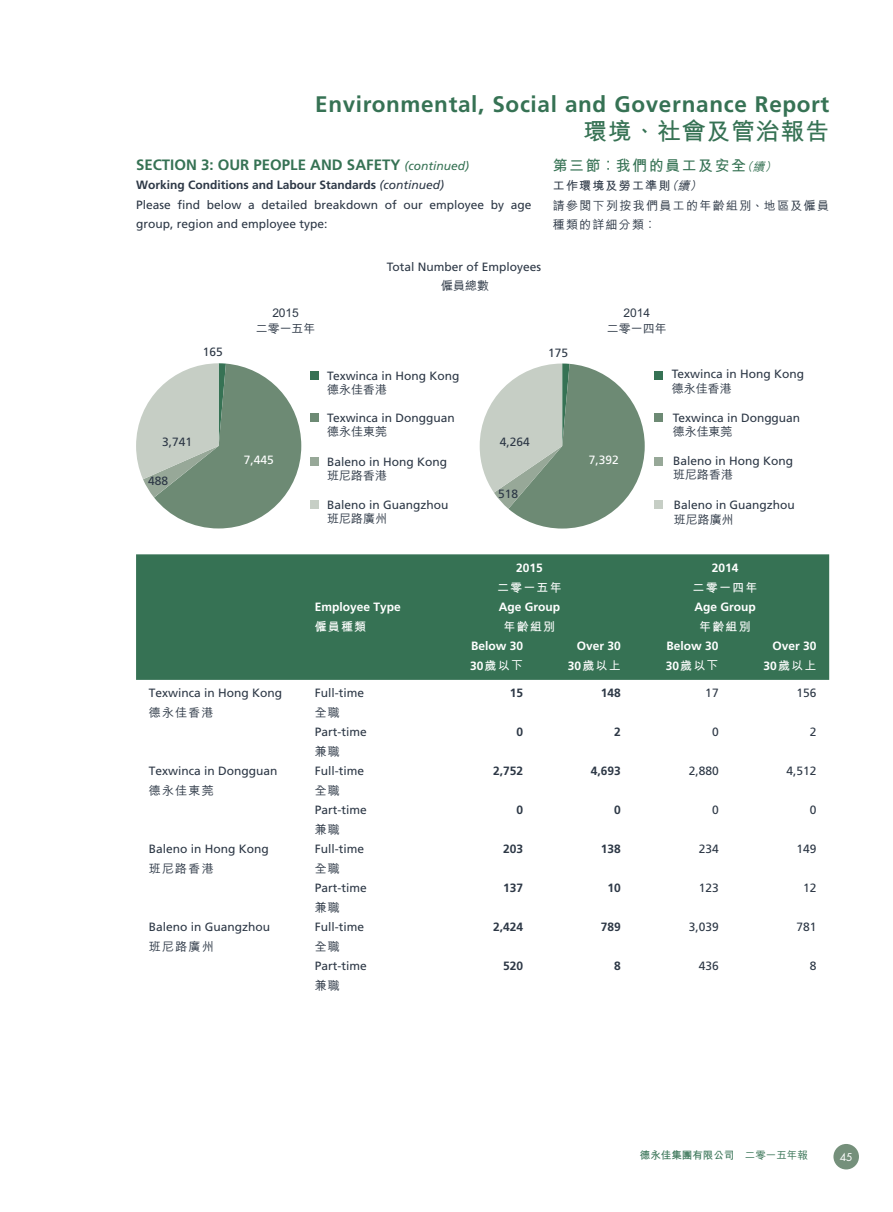
<style>
.page{position:relative;width:893px;height:1212px;background:#fff}
.page>*{position:absolute;margin:0;border:0;box-sizing:border-box;transform-origin:0 0}
.t1{font:700 24px "M Hei HK";letter-spacing:.03em;color:#367254}
.t2{font:700 22.5px "Frutiger LT Std";letter-spacing:.03em;color:#367254}
.t3{font:700 15px "Frutiger LT Std";color:#367254}
.t4{font:700 15px "M Hei HK";letter-spacing:.1em;color:#367254}
.t5{font:12px/19.5px "Frutiger LT Std";color:#2d3846}
.t6{font:500 12px/19.5px "M Hei HK";letter-spacing:.1em;color:#2d3846}
.t7{font:12px "M Hei HK Medium E Ten B5 H";color:#2d3846}
.t8{font:700 12px "Frutiger LT Std";color:#fff}
.t9{font:700 12px "M Hei HK";letter-spacing:.1em;color:#fff}
.t10{font:700 12px "Frutiger LT Std";color:#2d3846}
.t11{font:12px "Frutiger LT Std";color:#fff}
.t12{font:700 10.5px "M Hei HK";color:#367254}
.t13{font:10.5px "Futura Std";color:#fff}
.s1{font-weight:400;font-style:italic;font-size:12px}
.s2{font-weight:700}
.s3{font-style:italic}
.s4{font-weight:500;font-style:italic;font-size:12px}
.s5{font-family:"Frutiger LT Std"}
.s6{font-weight:500}
</style>
<div class="page">
<div style="left:833px;top:1144px;width:26px;height:25px;background:#75907b;border-radius:50%"></div>
<svg style="left:480px;top:363px;width:165px;height:165px"></svg>
<svg style="left:136px;top:363px;width:165px;height:165px"></svg>
<div style="left:310px;top:413px;width:8px;height:9px;background:#6d8a74"></div>
<div style="left:310px;top:500px;width:8px;height:8px;background:#c6cec5"></div>
<div style="left:310px;top:457px;width:8px;height:9px;background:#97a898"></div>
<div style="left:310px;top:371px;width:8px;height:9px;background:#367254"></div>
<div style="left:654px;top:371px;width:9px;height:9px;background:#367254"></div>
<div style="left:654px;top:414px;width:9px;height:8px;background:#6d8a74"></div>
<div style="left:654px;top:457px;width:9px;height:9px;background:#97a898"></div>
<div style="left:654px;top:500px;width:9px;height:8px;background:#c6cec5"></div>
<div style="left:136px;top:554px;width:693px;height:126px;background:#367254"></div>
<h2 class="t2" style="left:315px;top:91px;width:516px">Environmental, Social and Governance Report</h2>
<h1 class="t1" style="left:583px;top:114px;width:248px">環境、社會及管治報告</h1>
<p class="t3" style="left:136px;top:156px;width:335px">SECTION 3: OUR PEOPLE AND SAFETY <span class="s1">(continued)</span></p>
<p class="t5" style="left:136px;top:175px;width:397px"><span class="s2">Working Conditions and Labour Standards</span> <span class="s3">(continued)<br></span>Please find below a detailed breakdown of our employee by age group, region and employee type:</p>
<p class="t5" style="left:387px;top:257px;width:156px">Total Number of Employees</p>
<p class="t7" style="left:441px;top:277px;width:49px">僱員總數</p>
<p class="t4" style="left:553px;top:154px;width:229px">第三節︰我們的員工及安全<span class="s4">（續）</span></p>
<p class="t6" style="left:553px;top:175px;width:278px"><span class="s2">工作環境及勞工準則</span><span class="s3">（續）<br></span>請參閱下列按我們員工的年齡組別、地區及僱員種類的詳細分類︰</p>
<p class="t7" style="left:272px;top:304px;width:28px">2015</p>
<p class="t7" style="left:623px;top:304px;width:28px">2014</p>
<p class="t5" style="left:203px;top:342px;width:21px">165</p>
<p class="t7" style="left:256px;top:320px;width:61px">二零一五年</p>
<p class="t7" style="left:607px;top:320px;width:61px">二零一四年</p>
<p class="t5" style="left:548px;top:343px;width:21px">175</p>
<p class="t5" style="left:327px;top:366px;width:134px">Texwinca in Hong Kong</p>
<p class="t7" style="left:327px;top:381px;width:61px">德永佳香港</p>
<p class="t5" style="left:327px;top:408px;width:129px">Texwinca in Dongguan</p>
<p class="t7" style="left:327px;top:422px;width:61px">德永佳東莞</p>
<p class="t5" style="left:162px;top:432px;width:31px">3,741</p>
<p class="t5" style="left:500px;top:432px;width:31px">4,264</p>
<p class="t5" style="left:148px;top:472px;width:21px">488</p>
<p class="t11" style="left:244px;top:452px;width:31px">7,445</p>
<p class="t11" style="left:589px;top:452px;width:31px">7,392</p>
<p class="t5" style="left:327px;top:452px;width:121px">Baleno in Hong Kong</p>
<p class="t7" style="left:327px;top:467px;width:61px">班尼路香港</p>
<p class="t5" style="left:327px;top:495px;width:123px">Baleno in Guangzhou</p>
<p class="t7" style="left:327px;top:510px;width:61px">班尼路廣州</p>
<p class="t5" style="left:498px;top:484px;width:21px">518</p>
<p class="t5" style="left:672px;top:364px;width:134px">Texwinca in Hong Kong</p>
<p class="t7" style="left:672px;top:379px;width:61px">德永佳香港</p>
<p class="t5" style="left:673px;top:408px;width:129px">Texwinca in Dongguan</p>
<p class="t7" style="left:673px;top:423px;width:61px">德永佳東莞</p>
<p class="t5" style="left:673px;top:451px;width:121px">Baleno in Hong Kong</p>
<p class="t7" style="left:673px;top:466px;width:61px">班尼路香港</p>
<p class="t5" style="left:674px;top:495px;width:123px">Baleno in Guangzhou</p>
<p class="t7" style="left:674px;top:510px;width:61px">班尼路廣州</p>
<p class="t8" style="left:516px;top:561px;width:28px">2015</p>
<p class="t8" style="left:712px;top:561px;width:28px">2014</p>
<p class="t9" style="left:497px;top:579px;width:66px">二零一五年</p>
<p class="t9" style="left:693px;top:579px;width:66px">二零一四年</p>
<p class="t8" style="left:315px;top:600px;width:88px">Employee Type</p>
<p class="t8" style="left:499px;top:600px;width:63px">Age Group</p>
<p class="t8" style="left:694px;top:600px;width:63px">Age Group</p>
<p class="t9" style="left:315px;top:618px;width:53px">僱員種類</p>
<p class="t9" style="left:504px;top:618px;width:53px">年齡組別</p>
<p class="t9" style="left:699px;top:618px;width:53px">年齡組別</p>
<p class="t8" style="left:471px;top:639px;width:54px">Below 30</p>
<p class="t8" style="left:577px;top:639px;width:46px">Over 30</p>
<p class="t8" style="left:667px;top:639px;width:54px">Below 30</p>
<p class="t8" style="left:772px;top:639px;width:46px">Over 30</p>
<p class="t9" style="left:470px;top:657px;width:54px"><span class="s5">30</span>歲以下</p>
<p class="t9" style="left:568px;top:657px;width:54px"><span class="s5">30</span>歲以上</p>
<p class="t9" style="left:666px;top:657px;width:54px"><span class="s5">30</span>歲以下</p>
<p class="t9" style="left:763px;top:657px;width:54px"><span class="s5">30</span>歲以上</p>
<p class="t5" style="left:149px;top:683px;width:135px">Texwinca in Hong Kong</p>
<p class="t5" style="left:315px;top:683px;width:51px">Full-time</p>
<p class="t10" style="left:510px;top:686px;width:15px">15</p>
<p class="t10" style="left:601px;top:686px;width:22px">148</p>
<p class="t5" style="left:705px;top:683px;width:15px">17</p>
<p class="t5" style="left:796px;top:683px;width:22px">156</p>
<p class="t6" style="left:149px;top:702px;width:66px">德永佳香港</p>
<p class="t6" style="left:315px;top:702px;width:27px">全職</p>
<p class="t5" style="left:315px;top:722px;width:54px">Part-time</p>
<p class="t10" style="left:516px;top:725px;width:8px">0</p>
<p class="t10" style="left:614px;top:725px;width:8px">2</p>
<p class="t5" style="left:712px;top:722px;width:8px">0</p>
<p class="t5" style="left:810px;top:722px;width:8px">2</p>
<p class="t6" style="left:315px;top:741px;width:27px">兼職</p>
<p class="t5" style="left:149px;top:761px;width:130px">Texwinca in Dongguan</p>
<p class="t5" style="left:315px;top:761px;width:51px">Full-time</p>
<p class="t10" style="left:493px;top:764px;width:32px">2,752</p>
<p class="t10" style="left:591px;top:764px;width:32px">4,693</p>
<p class="t5" style="left:689px;top:761px;width:32px">2,880</p>
<p class="t5" style="left:786px;top:761px;width:32px">4,512</p>
<p class="t6" style="left:149px;top:780px;width:66px">德永佳東莞</p>
<p class="t6" style="left:315px;top:780px;width:27px">全職</p>
<p class="t5" style="left:315px;top:800px;width:54px">Part-time</p>
<p class="t10" style="left:516px;top:803px;width:8px">0</p>
<p class="t10" style="left:614px;top:803px;width:8px">0</p>
<p class="t5" style="left:712px;top:800px;width:8px">0</p>
<p class="t5" style="left:810px;top:800px;width:8px">0</p>
<p class="t6" style="left:315px;top:819px;width:27px">兼職</p>
<p class="t5" style="left:149px;top:839px;width:122px">Baleno in Hong Kong</p>
<p class="t5" style="left:315px;top:839px;width:51px">Full-time</p>
<p class="t10" style="left:503px;top:842px;width:22px">203</p>
<p class="t10" style="left:601px;top:842px;width:22px">138</p>
<p class="t5" style="left:699px;top:839px;width:22px">234</p>
<p class="t5" style="left:796px;top:839px;width:22px">149</p>
<p class="t6" style="left:149px;top:858px;width:66px">班尼路香港</p>
<p class="t6" style="left:315px;top:858px;width:27px">全職</p>
<p class="t5" style="left:315px;top:878px;width:54px">Part-time</p>
<p class="t10" style="left:503px;top:881px;width:22px">137</p>
<p class="t10" style="left:608px;top:881px;width:15px">10</p>
<p class="t5" style="left:699px;top:878px;width:22px">123</p>
<p class="t5" style="left:803px;top:878px;width:15px">12</p>
<p class="t6" style="left:315px;top:897px;width:27px">兼職</p>
<p class="t5" style="left:149px;top:917px;width:123px">Baleno in Guangzhou</p>
<p class="t5" style="left:315px;top:917px;width:51px">Full-time</p>
<p class="t10" style="left:493px;top:920px;width:32px">2,424</p>
<p class="t10" style="left:601px;top:920px;width:22px">789</p>
<p class="t5" style="left:689px;top:917px;width:32px">3,039</p>
<p class="t5" style="left:796px;top:917px;width:22px">781</p>
<p class="t6" style="left:149px;top:936px;width:66px">班尼路廣州</p>
<p class="t6" style="left:315px;top:936px;width:27px">全職</p>
<p class="t5" style="left:315px;top:956px;width:54px">Part-time</p>
<p class="t10" style="left:503px;top:959px;width:22px">520</p>
<p class="t10" style="left:614px;top:959px;width:8px">8</p>
<p class="t5" style="left:699px;top:956px;width:22px">436</p>
<p class="t5" style="left:810px;top:956px;width:8px">8</p>
<p class="t6" style="left:315px;top:975px;width:27px">兼職</p>
<p class="t12" style="left:640px;top:1147px;width:170px">德永佳集團有限公司 <span class="s6">二零一五年報</span></p>
<p class="t13" style="left:840px;top:1150px;width:14px">45</p>
</div>
